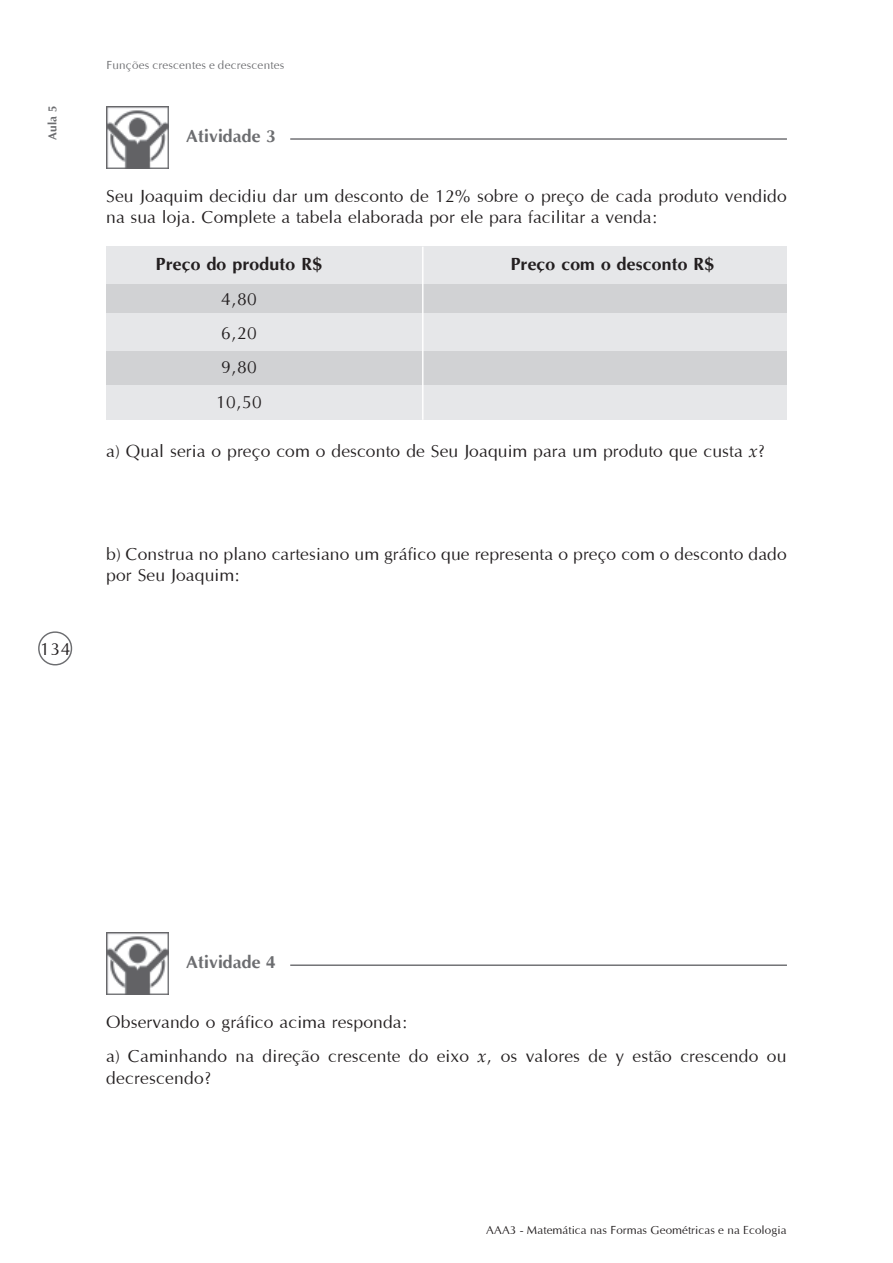
<style>
.page{position:relative;width:893px;height:1263px;background:#fff}
.page>*{position:absolute;margin:0;border:0;box-sizing:border-box;transform-origin:0 0}
.t1{font:18px/34.3px "Optane";color:#231f20}
.t2{font:700 18px "Optane";color:#231f20}
.t3{font:700 18px "Optane";color:#6c6d70}
.t4{font:12px "Optane";color:#231f20}
.t5{font:12px "Optane";letter-spacing:.01em;color:#6c6d70}
.t6{font:700 12px "Optane";color:#6c6d70}
.s1{font-family:"Palatino Linotype";font-style:italic}
</style>
<div class="page">
<svg style="left:38px;top:631px;width:35px;height:35px"></svg>
<img style="left:106px;top:106px;width:62px;height:63px">
<hr style="left:290px;top:138px;width:497px;height:2px;background:#6c6d70">
<img style="left:106px;top:933px;width:62px;height:62px">
<hr style="left:290px;top:964px;width:497px;height:2px;background:#6c6d70">
<div style="left:106px;top:250px;width:680px;height:162px;background:#d1d2d4"></div>
<div style="left:106px;top:247px;width:680px;height:37px;background:#e6e7e9"></div>
<div style="left:106px;top:314px;width:680px;height:37px;background:#e6e7e9"></div>
<div style="left:106px;top:385px;width:680px;height:35px;background:#e6e7e9"></div>
<hr style="left:422px;top:247px;width:1px;height:173px;background:#fff">
<p class="t6" style="left:45px;top:140px;width:36px;rotate:-90deg">Aula 5</p>
<p class="t1" style="left:40px;top:632px;width:32px">134</p>
<p class="t5" style="left:106px;top:58px;width:179px">Funções crescentes e decrescentes</p>
<p class="t3" style="left:186px;top:125px;width:91px">Atividade 3</p>
<p class="t1" style="left:106px;top:185px;width:682px;line-height:21.6px">Seu Joaquim decidiu dar um desconto de 12% sobre o preço de cada produto vendido na sua loja. Complete a tabela elaborada por ele para facilitar a venda:</p>
<p class="t2" style="left:156px;top:254px;width:168px">Preço do produto R$</p>
<p class="t1" style="left:216px;top:282px;width:48px">4,80<br>6,20<br>9,80<br>10,50</p>
<p class="t2" style="left:510px;top:254px;width:205px">Preço com o desconto R$</p>
<p class="t1" style="left:106px;top:433px;width:660px">a) Qual seria o preço com o desconto de Seu Joaquim para um produto que custa <span class="s1">x</span>?</p>
<p class="t1" style="left:106px;top:543px;width:682px;line-height:21.6px">b) Construa no plano cartesiano um gráfico que representa o preço com o desconto dado por Seu Joaquim:</p>
<p class="t3" style="left:186px;top:951px;width:91px">Atividade 4</p>
<p class="t1" style="left:106px;top:1005px;width:682px">Observando o gráfico acima responda:<br>a) Caminhando na direção crescente do eixo <span class="s1">x</span>, os valores de y estão crescendo ou</p>
<p class="t1" style="left:106px;top:1060px;width:106px">decrescendo?</p>
<p class="t4" style="left:486px;top:1223px;width:302px">AAA3 - Matemática nas Formas Geométricas e na Ecologia</p>
</div>
